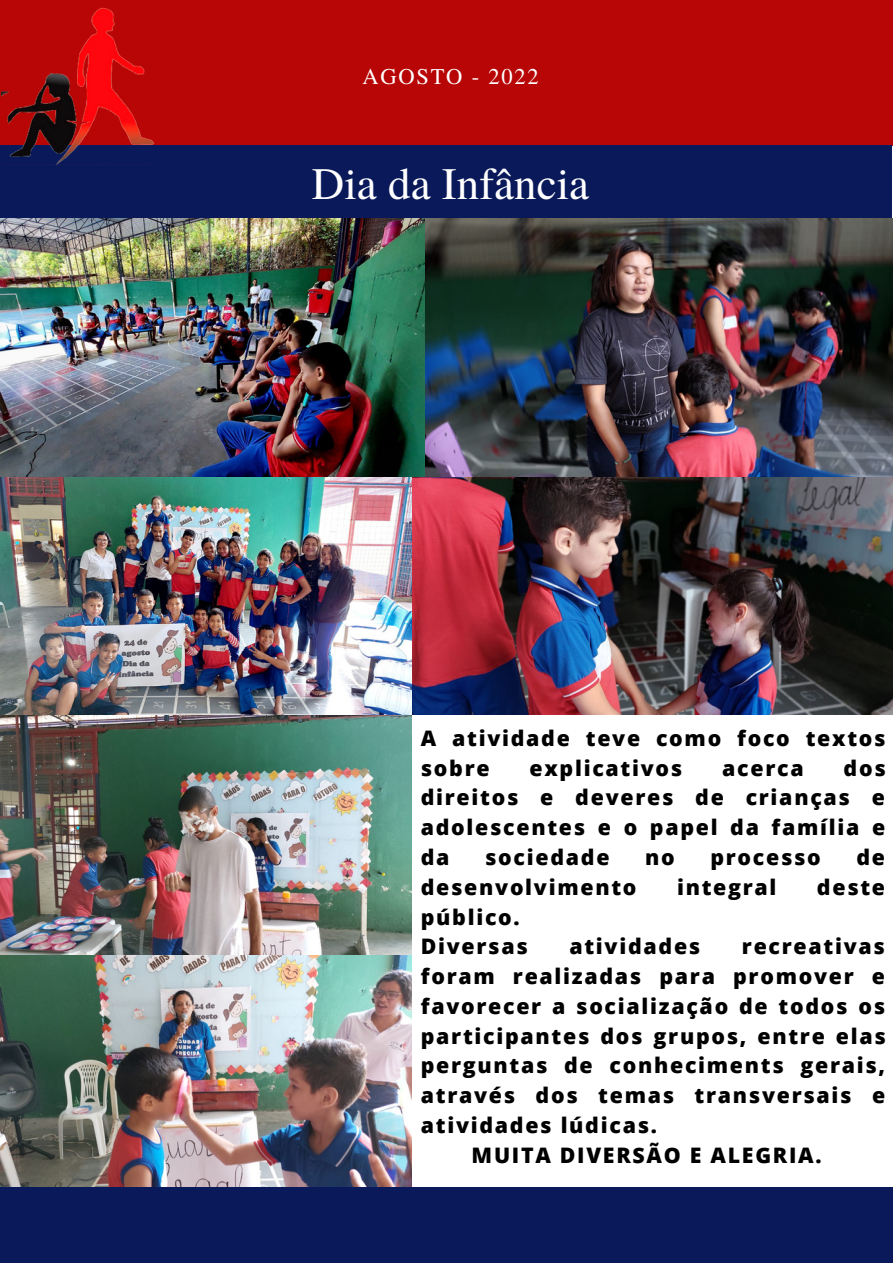
<style>
.page{position:relative;width:893px;height:1264px;background:#fff}
.page>*{position:absolute;margin:0;border:0;box-sizing:border-box;transform-origin:0 0}
.t1{font:45px "Te X Gyre Termes";color:#fff}
.t2{font:22.5px "Te X Gyre Termes";letter-spacing:.08em;color:#fff}
.t3{font:800 21.3px/29.7px "Open Sans";letter-spacing:.08em;color:#000}
</style>
<div class="page">
<div style="left:0;top:0;width:892px;height:145px;background:#b80505"></div>
<div style="left:0;top:146px;width:892px;height:73px;background:#09195a"></div>
<img style="left:1px;top:8px;width:161px;height:157px">
<div style="left:0;top:1187px;width:892px;height:75px;background:#09195a"></div>
<img style="left:0;top:218px;width:425px;height:259px">
<img style="left:425px;top:218px;width:467px;height:259px">
<img style="left:0;top:477px;width:412px;height:709px">
<img style="left:412px;top:477px;width:480px;height:238px">
<p class="t2" style="left:362px;top:60px;width:178px">AGOSTO - 2022</p>
<h1 class="t1" style="left:312px;top:152px;width:279px">Dia da Infância</h1>
<p class="t3" style="left:421px;top:722px;width:466px">A atividade teve como foco textos sobre</p>
<p class="t3" style="left:529px;top:752px;width:154px">explicativos</p>
<p class="t3" style="left:722px;top:752px;width:83px">acerca</p>
<p class="t3" style="left:421px;top:752px;width:466px;text-align:justify;text-indent:422px">dos direitos e deveres de crianças e adolescentes e o papel da família e da</p>
<p class="t3" style="left:485px;top:842px;width:126px">sociedade</p>
<p class="t3" style="left:645px;top:842px;width:31px">no</p>
<p class="t3" style="left:710px;top:842px;width:112px">processo</p>
<p class="t3" style="left:856px;top:842px;width:30px">de</p>
<p class="t3" style="left:421px;top:871px;width:217px">desenvolvimento</p>
<p class="t3" style="left:677px;top:871px;width:101px">integral</p>
<p class="t3" style="left:816px;top:871px;width:70px">deste</p>
<p class="t3" style="left:421px;top:901px;width:108px">público.<br>Diversas</p>
<p class="t3" style="left:569px;top:931px;width:132px">atividades</p>
<p class="t3" style="left:741px;top:931px;width:144px">recreativas</p>
<p class="t3" style="left:421px;top:961px;width:466px">foram realizadas para promover e</p>
<p class="t3" style="left:421px;top:990px;width:466px">favorecer a socialização de todos os</p>
<p class="t3" style="left:421px;top:1020px;width:466px">participantes dos grupos, entre elas</p>
<p class="t3" style="left:421px;top:1050px;width:466px">perguntas de conheciments gerais,</p>
<p class="t3" style="left:421px;top:1080px;width:466px">através dos temas transversais e</p>
<p class="t3" style="left:421px;top:1109px;width:238px">atividades lúdicas.</p>
<p class="t3" style="left:471px;top:1139px;width:351px">MUITA DIVERSÃO E ALEGRIA.</p>
</div>
